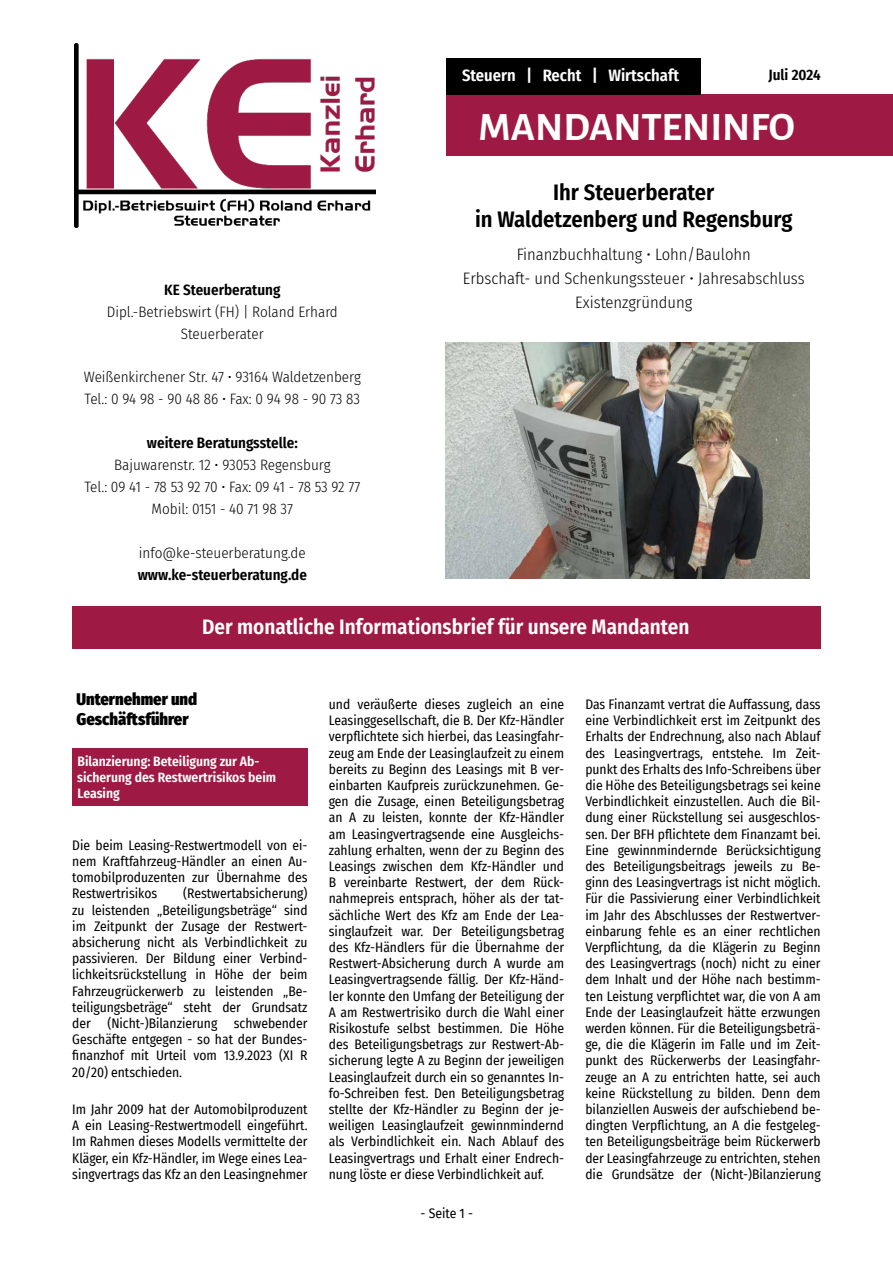
<style>
.page{position:relative;width:893px;height:1263px;background:#fff}
.page>*{position:absolute;margin:0;border:0;box-sizing:border-box;transform-origin:0 0}
.t1{font:700 40.5px "Alegreya Sans";color:#fff}
.t2{font:600 22.5px/27px "Fira Sans Condensed";color:#000;text-align:center}
.t3{font:600 21px "Fira Sans Condensed";color:#fff}
.t4{font:300 16.5px/24px "Fira Sans Condensed";color:#000;text-align:center}
.t5{font:900 16.5px/19.8px "Fira Sans Condensed";color:#000}
.t6{font:600 16.5px "Fira Sans Condensed";color:#fff}
.t7{font:300 15px/21.9px "Fira Sans Condensed";color:#000;text-align:center}
.t8{font:600 15px "Fira Sans Condensed";color:#000}
.t9{font:13.5px/16.2px "Fira Sans Condensed";color:#000;text-align:justify}
.t10{font:600 13.5px/16.2px "Fira Sans Condensed";color:#fff}
</style>
<div class="page">
<div style="left:72px;top:749px;width:236px;height:57px;background:#9e1944"></div>
<div style="left:72px;top:607px;width:749px;height:42px;background:#9e1944"></div>
<img style="left:446px;top:343px;width:363px;height:236px">
<img style="left:75px;top:44px;width:301px;height:184px">
<div style="left:446px;top:94px;width:447px;height:62px;background:#9e1944"></div>
<div style="left:446px;top:58px;width:255px;height:37px;background:#000"></div>
<p class="t6" style="left:462px;top:62px;width:219px">Steuern | Recht | Wirtschaft</p>
<p class="t8" style="left:768px;top:63px;width:54px">Juli 2024</p>
<p class="t8" style="left:164px;top:277px;width:118px">KE Steuerberatung</p>
<p class="t7" style="left:107px;top:300px;width:233px">Dipl.-Betriebswirt (FH) | Roland Erhard<br>Steuerberater</p>
<p class="t7" style="left:84px;top:366px;width:279px;text-align:left">Weißenkirchener Str. 47 • 93164 Waldetzenberg<br>Tel.: 0 94 98 - 90 48 86 • Fax: 0 94 98 - 90 73 83</p>
<p class="t8" style="left:147px;top:431px;width:152px">weitere Beratungsstelle:</p>
<p class="t7" style="left:84px;top:454px;width:277px">Bajuwarenstr. 12 • 93053 Regensburg<br>Tel.: 09 41 - 78 53 92 70 • Fax: 09 41 - 78 53 92 77<br>Mobil: 0151 - 40 71 98 37</p>
<p class="t7" style="left:139px;top:541px;width:168px">info@ke-steuerberatung.de</p>
<p class="t8" style="left:138px;top:562px;width:171px">www.ke-steuerberatung.de</p>
<h1 class="t1" style="left:479px;top:97px;width:318px">MANDANTENINFO</h1>
<h2 class="t2" style="left:475px;top:177px;width:319px">Ihr Steuerberater<br>in Waldetzenberg und Regensburg</h2>
<p class="t4" style="left:463px;top:242px;width:343px">Finanzbuchhaltung • Lohn/Baulohn<br>Erbschaft- und Schenkungssteuer • Jahresabschluss<br>Existenzgründung</p>
<h3 class="t3" style="left:202px;top:609px;width:489px">Der monatliche Informationsbrief für unsere Mandanten</h3>
<p class="t5" style="left:77px;top:688px;width:122px">Unternehmer und<br>Geschäftsführer</p>
<p class="t10" style="left:77px;top:752px;width:200px">Bilanzierung: Beteiligung zur Ab&shy;sicherung des Restwertrisikos beim<br>Leasing</p>
<p class="t9" style="left:72px;top:836px;width:237px">Die beim Leasing-Restwertmodell von ei&shy;nem Kraftfahrzeug-Händler an einen Au&shy;tomobilproduzenten zur Übernahme des Restwertrisikos</p>
<p class="t9" style="left:72px;top:885px;width:237px;text-indent:111px">(Restwertabsicherung) zu leistenden „Beteiligungsbeträge“ sind im Zeitpunkt der Zusage der Restwert&shy;absicherung nicht als Verbindlichkeit zu passivieren. Der Bildung einer Verbind&shy;lichkeitsrückstellung in Höhe der beim Fahrzeugrückerwerb zu leistenden „Be&shy;teiligungsbeträge“ steht der Grundsatz der (Nicht-)Bilanzierung schwebender Geschäfte entgegen - so hat der Bundes&shy;finanzhof mit Urteil vom 13.9.2023 (XI R 20/20) entschieden.</p>
<p class="t9" style="left:72px;top:1101px;width:237px">Im Jahr 2009 hat der Automobilproduzent A ein Leasing-Restwertmodell eingeführt.<br>Im Rahmen dieses Modells vermittelte der Kläger, ein Kfz-Händler, im Wege eines Lea&shy;singvertrags das Kfz an den Leasingnehmer</p>
<p class="t9" style="left:329px;top:696px;width:237px">und veräußerte dieses zugleich an eine Leasinggesellschaft, die B. Der Kfz-Händler verpflichtete sich hierbei, das Leasingfahr&shy;zeug am Ende der Leasinglaufzeit zu einem bereits zu Beginn des Leasings mit B ver&shy;einbarten Kaufpreis zurückzunehmen. Ge&shy;gen die Zusage, einen Beteiligungsbetrag an A zu leisten, konnte der Kfz-Händler am Leasingvertragsende eine Ausgleichs&shy;zahlung erhalten, wenn der zu Beginn des Leasings zwischen dem Kfz-Händler und B vereinbarte Restwert, der dem Rück&shy;nahmepreis entsprach, höher als der tat&shy;sächliche Wert des Kfz am Ende der Lea&shy;singlaufzeit war. Der Beteiligungsbetrag des Kfz-Händlers für die Übernahme der Restwert-Absicherung durch A wurde am Leasingvertragsende fällig. Der Kfz-Händ&shy;ler konnte den Umfang der Beteiligung der A am Restwertrisiko durch die Wahl einer Risikostufe selbst bestimmen. Die Höhe des Beteiligungsbetrags zur Restwert-Ab&shy;sicherung legte A zu Beginn der jeweiligen Leasinglaufzeit durch ein so genanntes In&shy;fo-Schreiben fest. Den Beteiligungsbetrag stellte der Kfz-Händler zu Beginn der je&shy;weiligen Leasinglaufzeit gewinnmindernd als Verbindlichkeit ein. Nach Ablauf des Leasingvertrags und Erhalt einer Endrech&shy;nung löste er diese Verbindlichkeit auf.</p>
<p class="t9" style="left:585px;top:696px;width:237px">Das Finanzamt vertrat die Auffassung, dass eine Verbindlichkeit erst im Zeitpunkt des Erhalts der Endrechnung, also nach Ablauf des Leasingvertrags, entstehe. Im Zeit&shy;punkt des Erhalts des Info-Schreibens über die Höhe des Beteiligungsbetrags sei keine Verbindlichkeit einzustellen. Auch die Bil&shy;dung einer Rückstellung sei ausgeschlos&shy;sen. Der BFH pflichtete dem Finanzamt bei.<br>Eine gewinnmindernde Berücksichtigung des Beteiligungsbeitrags jeweils zu Be&shy;ginn des Leasingvertrags ist nicht möglich.<br>Für die Passivierung einer Verbindlichkeit im Jahr des Abschlusses der Restwertver&shy;einbarung fehle es an einer rechtlichen Verpflichtung, da die Klägerin zu Beginn des Leasingvertrags (noch) nicht zu einer dem Inhalt und der Höhe nach bestimm&shy;ten Leistung verpflichtet war, die von A am Ende der Leasinglaufzeit hätte erzwungen werden können. Für die Beteiligungsbeträ&shy;ge, die die Klägerin im Falle und im Zeit&shy;punkt des Rückerwerbs der Leasingfahr&shy;zeuge an A zu entrichten hatte, sei auch keine Rückstellung zu bilden. Denn dem bilanziellen Ausweis der aufschiebend be&shy;dingten Verpflichtung, an A die festgeleg&shy;ten Beteiligungsbeiträge beim Rückerwerb der Leasingfahrzeuge zu entrichten, stehen die Grundsätze der (Nicht-)Bilanzierung</p>
<p class="t9" style="left:421px;top:1205px;width:54px">- Seite 1 -</p>
</div>
